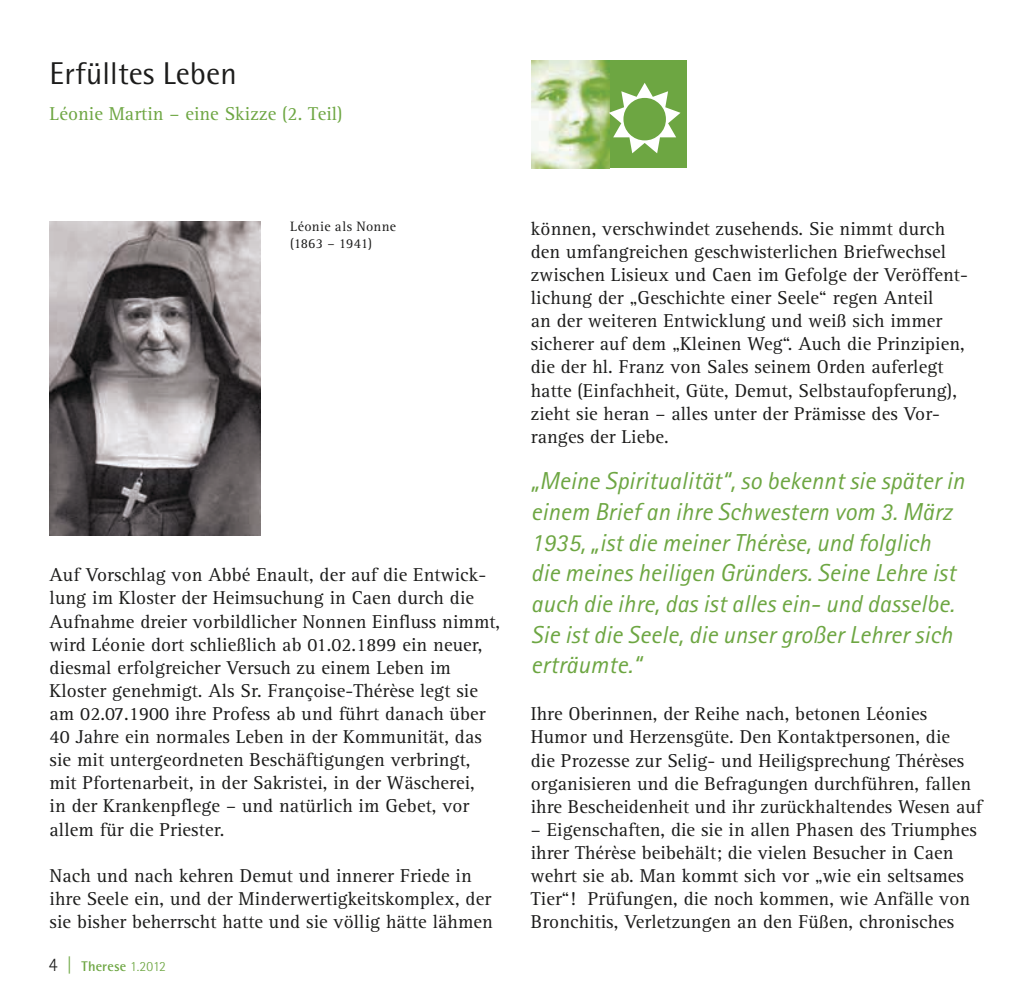
<style>
.page{position:relative;width:1032px;height:993px;background:#fff}
.page>*{position:absolute;margin:0;border:0;box-sizing:border-box;transform-origin:0 0}
.t1{font:31.5px "Rotis Semi Sans";letter-spacing:.005em;color:#1c1c1b}
.t2{font:italic 24.5px/30.6px "Rotis Sans Serif";letter-spacing:.005em;color:#6da642}
.t3{font:19.25px/23.1px "Rotis Serif";letter-spacing:.005em;color:#1c1c1b}
.t4{font:19.25px "Rotis Serif";letter-spacing:.005em;color:#6da642}
.t5{font:14px/16.8px "Rotis Serif";letter-spacing:.015em;color:#1c1c1b}
.t6{font:700 14px "Rotis Semi Sans";letter-spacing:.01em;color:#6da642}
.s1{font-weight:300;font-size:19.25px;color:#1c1c1b}
.s2{font-weight:300;font-size:19.25px}
.s3{font-weight:300}
</style>
<div class="page">
<div style="left:609px;top:61px;width:78px;height:107px;background:#6da642"></div>
<img style="left:532px;top:61px;width:77px;height:107px">
<svg style="left:609px;top:83px;width:71px;height:72px"></svg>
<img style="left:50px;top:222px;width:210px;height:313px">
<h1 class="t1" style="left:50px;top:54px;width:189px">Erfülltes Leben</h1>
<p class="t4" style="left:50px;top:102px;width:294px">Léonie Martin – eine Skizze (2. Teil)</p>
<p class="t5" style="left:290px;top:218px;width:107px">Léonie als Nonne (1863 – 1941)</p>
<p class="t3" style="left:50px;top:563px;width:452px">Auf Vorschlag von Abbé Enault, der auf die Entwick&shy;lung im Kloster der Heimsuchung in Caen durch die Aufnahme dreier vorbildlicher Nonnen Einfluss nimmt, wird Léonie dort schließlich ab 01.02.1899 ein neuer, diesmal erfolgreicher Versuch zu einem Leben im Kloster genehmigt. Als Sr. Françoise-Thérèse legt sie am 02.07.1900 ihre Profess ab und führt danach über 40 Jahre ein normales Leben in der Kommunität, das sie mit untergeordneten Beschäftigungen verbringt, mit Pfortenarbeit, in der Sakristei, in der Wäscherei,<br>in der Krankenpflege – und natürlich im Gebet, vor allem für die Priester.</p>
<p class="t3" style="left:50px;top:864px;width:445px">Nach und nach kehren Demut und innerer Friede in ihre Seele ein, und der Minderwertigkeitskomplex, der sie bisher beherrscht hatte und sie völlig hätte lähmen</p>
<p class="t6" style="left:48px;top:957px;width:119px"><span class="s1">4</span> <span class="s2">|</span> Therese <span class="s3">1.2012</span></p>
<p class="t3" style="left:531px;top:217px;width:439px">können, verschwindet zusehends. Sie nimmt durch den umfangreichen geschwisterlichen Briefwechsel zwischen Lisieux und Caen im Gefolge der Veröffent&shy;lichung der „Geschichte einer Seele“ regen Anteil<br>an der weiteren Entwicklung und weiß sich immer sicherer auf dem „Kleinen Weg“. Auch die Prinzipien, die der hl. Franz von Sales seinem Orden auferlegt hatte (Einfachheit, Güte, Demut, Selbstaufopferung), zieht sie heran – alles unter der Prämisse des Vor&shy;ranges der Liebe.</p>
<p class="t2" style="left:531px;top:465px;width:435px">„Meine Spiritualität“, so bekennt sie später in einem Brief an ihre Schwestern vom 3. März 1935, „ist die meiner Thérèse, und folglich die meines heiligen Gründers. Seine Lehre ist auch die ihre, das ist alles ein- und dasselbe.<br>Sie ist die Seele, die unser großer Lehrer sich erträumte.“</p>
<p class="t3" style="left:531px;top:702px;width:453px">Ihre Oberinnen, der Reihe nach, betonen Léonies Humor und Herzensgüte. Den Kontaktpersonen, die<br>die Prozesse zur Selig- und Heiligsprechung Thérèses organisieren und die Befragungen durchführen, fallen ihre Bescheidenheit und ihr zurückhaltendes Wesen auf</p>
<p class="t3" style="left:531px;top:818px;width:447px">– Eigenschaften, die sie in allen Phasen des Triumphes ihrer Thérèse beibehält; die vielen Besucher in Caen wehrt sie ab. Man kommt sich vor „wie ein seltsames Tier“! Prüfungen, die noch kommen, wie Anfälle von Bronchitis, Verletzungen an den Füßen, chronisches</p>
</div>
